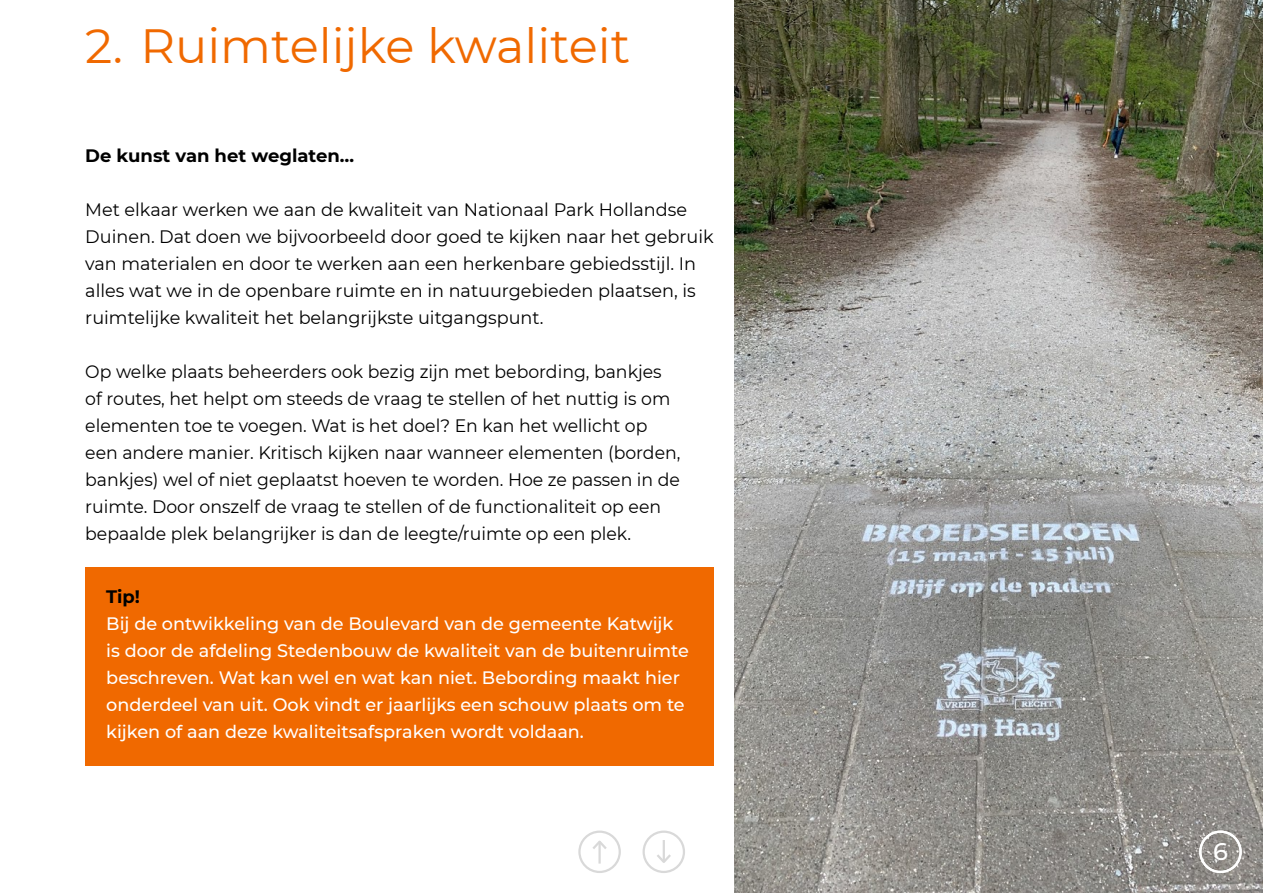
<style>
.page{position:relative;width:1263px;height:893px;background:#fff}
.page>*{position:absolute;margin:0;border:0;box-sizing:border-box;transform-origin:0 0}
._01___KOP{font:48px "Montserrat";color:#f06900}
._01___KOP-2{font:500 24px "Montserrat";color:#fff}
._02___PLATTE_TEKST{font:18px/27px "Montserrat";color:#000;scale:.96 1}
._02___PLATTE_TEKST-2{font:18px/27px "Montserrat";color:#000}
._02___PLATTE_TEKST-3{font:500 18px/27px "Montserrat";color:#fff}
._02___PLATTE_TEKST-4{font:700 18px "Montserrat";color:#000}
._04___TUSSENKOPJE{font:700 18px "Montserrat";color:#000}
</style>
<div class="page">
<img style="left:735px;top:0;width:528px;height:893px">
<div style="left:85px;top:567px;width:629px;height:198px;background:#f06900"></div>
<div style="left:1199px;top:830px;width:43px;height:43px;border:2px solid #fff;border-radius:50%"></div>
<div style="left:642px;top:830px;width:43px;height:43px;border:2px solid #d9d9d9;border-radius:50%"></div>
<hr style="left:663px;top:840px;width:2px;height:22px;background:#d9d9d9">
<svg style="left:657px;top:852px;width:14px;height:11px"></svg>
<div style="left:578px;top:830px;width:43px;height:43px;border:2px solid #d9d9d9;border-radius:50%"></div>
<hr style="left:598px;top:842px;width:3px;height:22px;background:#d9d9d9">
<svg style="left:592px;top:840px;width:15px;height:12px"></svg>
<p class="_01___KOP" style="left:85px;top:13px;width:547px">2. Ruimtelijke kwaliteit</p>
<p class="_02___PLATTE_TEKST-4" style="left:85px;top:143px;width:270px">De kunst van het weglaten…</p>
<p class="_02___PLATTE_TEKST-2" style="left:85px;top:195px;width:630px">Met elkaar werken we aan de kwaliteit van Nationaal Park Hollandse Duinen. Dat doen we bijvoorbeeld door goed te kijken naar het gebruik van materialen en door te werken aan een herkenbare gebiedsstijl. In alles wat we in de openbare ruimte en in natuurgebieden plaatsen, is ruimtelijke kwaliteit het belangrijkste uitgangspunt.</p>
<p class="_02___PLATTE_TEKST" style="left:85px;top:357px;width:621px">Op welke plaats beheerders ook bezig zijn met bebording, bankjes of routes, het helpt om steeds de vraag te stellen of het nuttig is om elementen toe te voegen. Wat is het doel? En kan het wellicht op een andere manier. Kritisch kijken naar wanneer elementen (borden, bankjes) wel of niet geplaatst hoeven te worden. Hoe ze passen in de ruimte. Door onszelf de vraag te stellen of de functionaliteit op een bepaalde plek belangrijker is dan de leegte/ruimte op een plek.</p>
<p class="_04___TUSSENKOPJE" style="left:106px;top:584px;width:35px">Tip!</p>
<p class="_02___PLATTE_TEKST-3" style="left:106px;top:609px;width:584px">Bij de ontwikkeling van de Boulevard van de gemeente Katwijk is door de afdeling Stedenbouw de kwaliteit van de buitenruimte beschreven. Wat kan wel en wat kan niet. Bebording maakt hier onderdeel van uit. Ook vindt er jaarlijks een schouw plaats om te kijken of aan deze kwaliteitsafspraken wordt voldaan.</p>
<p class="_01___KOP-2" style="left:1213px;top:835px;width:16px">6</p>
</div>
